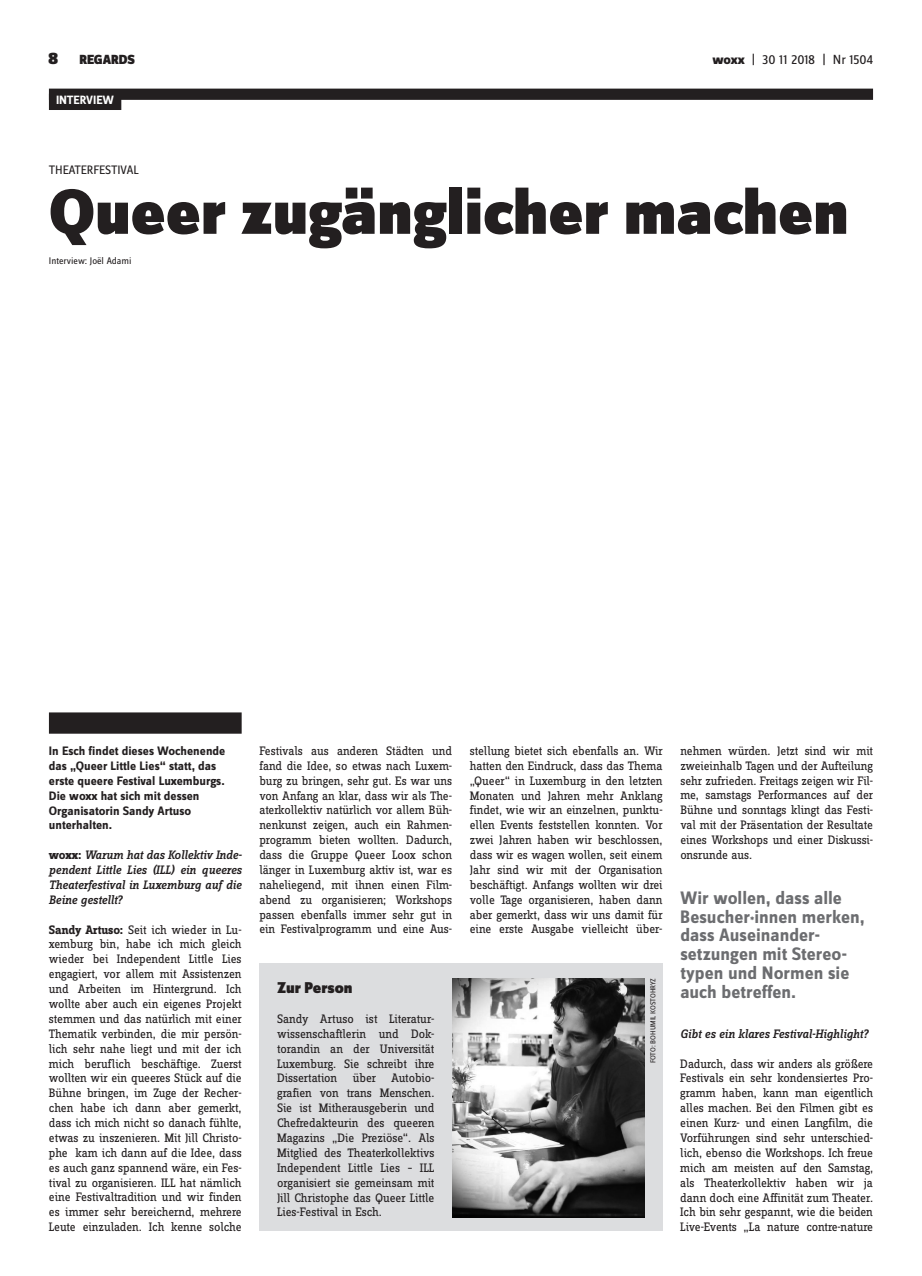
<style>
.page{position:relative;width:922px;height:1276px;background:#fff}
.page>*{position:absolute;margin:0;border:0;box-sizing:border-box;transform-origin:0 0}
.t1{font:900 66.25px "Zine Sans Dis";color:#231f20}
.t2{font:700 18.75px/18.8px "Zine Sans Dis";color:#6c6d70}
.t3{font:900 16.25px "Zine Sans Dis";color:#231f20}
.t4{font:13.75px "Zine Sans Dis";color:#231f20}
.t5{font:900 13.75px "Zine Sans Dis";letter-spacing:-.01em;color:#231f20}
.t6{font:12.75px/14.9px "Zine Slab Dis";letter-spacing:-.01em;color:#231f20;text-align:justify}
.t7{font:700 12.75px/14.9px "Zine Sans Dis";color:#231f20}
.t8{font:italic 500 12.75px/14.9px "Zine Slab Dis";letter-spacing:-.01em;color:#231f20;text-align:justify}
.t9{font:12.75px "Zine Sans Dis";letter-spacing:-.01em;color:#231f20}
.t10{font:700 12.5px "Zine Sans Dis";color:#fff}
.t11{font:10px "Zine Sans Dis";color:#231f20}
.t12{font:7.5px "Zine Sans Dis";color:#231f20}
.s1{font-size:17.5px}
.s2{font-weight:800}
.s3{font-weight:700;font-style:normal}
.s4{font-weight:700}
.s5{font-size:11.25px}
</style>
<div class="page">
<div style="left:49px;top:89px;width:823px;height:11px;background:#231f20"></div>
<div style="left:49px;top:94px;width:72px;height:16px;background:#231f20"></div>
<div style="left:49px;top:712px;width:192px;height:21px;background:#231f20"></div>
<div style="left:259px;top:963px;width:403px;height:268px;background:#dcdddf"></div>
<img style="left:452px;top:978px;width:192px;height:239px">
<p class="t5" style="left:48px;top:53px;width:88px"><span class="s1">8</span> REGARDS</p>
<p class="t4" style="left:712px;top:53px;width:162px"><span class="s2">woxx</span> | 30 11 2018 | Nr 1504</p>
<p class="t10" style="left:56px;top:93px;width:60px">INTERVIEW</p>
<p class="t9" style="left:49px;top:163px;width:91px">THEATERFESTIVAL</p>
<h1 class="t1" style="left:49px;top:177px;width:801px">Queer zugänglicher machen</h1>
<p class="t11" style="left:49px;top:255px;width:84px">Interview: Joël Adami</p>
<p class="t7" style="left:49px;top:744px;width:178px">In Esch findet dieses Wochenende das „Queer Little Lies“ statt, das erste queere Festival Luxemburgs.<br>Die woxx hat sich mit dessen<br>Organisatorin Sandy Artuso unterhalten.</p>
<p class="t8" style="left:49px;top:847px;width:194px"><span class="s3">woxx:</span> Warum hat das Kollektiv Inde&shy;pendent Little Lies (ILL) ein queeres Theaterfestival in Luxemburg auf die Beine gestellt?</p>
<p class="t6" style="left:49px;top:922px;width:194px"><span class="s4">Sandy Artuso:</span> Seit ich wieder in Lu&shy;xemburg bin, habe ich mich gleich wieder bei Independent Little Lies engagiert, vor allem mit Assistenzen und Arbeiten im Hintergrund. Ich wollte aber auch ein eigenes Projekt stemmen und das natürlich mit einer Thematik verbinden, die mir persön&shy;lich sehr nahe liegt und mit der ich mich beruflich beschäftige. Zuerst wollten wir ein queeres Stück auf die Bühne bringen, im Zuge der Recher&shy;chen habe ich dann aber gemerkt, dass ich mich nicht so danach fühlte, etwas zu inszenieren. Mit Jill Christo&shy;phe kam ich dann auf die Idee, dass es auch ganz spannend wäre, ein Fes&shy;tival zu organisieren. ILL hat nämlich eine Festivaltradition und wir finden es immer sehr bereichernd, mehrere Leute einzuladen. Ich kenne solche</p>
<p class="t6" style="left:259px;top:744px;width:194px">Festivals aus anderen Städten und fand die Idee, so etwas nach Luxem&shy;burg zu bringen, sehr gut. Es war uns von Anfang an klar, dass wir als The&shy;aterkollektiv natürlich vor allem Büh&shy;nenkunst zeigen, auch ein Rahmen&shy;programm bieten wollten. Dadurch, dass die Gruppe Queer Loox schon länger in Luxemburg aktiv ist, war es naheliegend, mit ihnen einen Film&shy;abend zu organisieren; Workshops passen ebenfalls immer sehr gut in ein Festivalprogramm und eine Aus-</p>
<p class="t6" style="left:469px;top:744px;width:194px">stellung bietet sich ebenfalls an. Wir hatten den Eindruck, dass das Thema „Queer“ in Luxemburg in den letzten Monaten und Jahren mehr Anklang findet, wie wir an einzelnen, punktu&shy;ellen Events feststellen konnten. Vor zwei Jahren haben wir beschlossen, dass wir es wagen wollen, seit einem Jahr sind wir mit der Organisation beschäftigt. Anfangs wollten wir drei volle Tage organisieren, haben dann aber gemerkt, dass wir uns damit für eine erste Ausgabe vielleicht über-</p>
<p class="t6" style="left:680px;top:744px;width:194px">nehmen würden. Jetzt sind wir mit zweieinhalb Tagen und der Aufteilung sehr zufrieden. Freitags zeigen wir Fil&shy;me, samstags Performances auf der Bühne und sonntags klingt das Festi&shy;val mit der Präsentation der Resultate eines Workshops und einer Diskussi&shy;onsrunde aus.</p>
<h2 class="t2" style="left:680px;top:889px;width:186px">Wir wollen, dass alle<br>Besucher<span class="s5">*</span>innen merken, dass Auseinander&shy;setzungen mit Stereo&shy;typen und Normen sie auch betreffen.</h2>
<p class="t8" style="left:680px;top:1026px;width:189px">Gibt es ein klares Festival-Highlight?</p>
<p class="t6" style="left:680px;top:1056px;width:194px">Dadurch, dass wir anders als größere Festivals ein sehr kondensiertes Pro&shy;gramm haben, kann man eigentlich alles machen. Bei den Filmen gibt es einen Kurz- und einen Langfilm, die Vorführungen sind sehr unterschied&shy;lich, ebenso die Workshops. Ich freue mich am meisten auf den Samstag, als Theaterkollektiv haben wir ja dann doch eine Affinität zum Theater.<br>Ich bin sehr gespannt, wie die beiden Live-Events „La nature contre-nature</p>
<p class="t12" style="left:649px;top:1063px;width:87px;rotate:-90deg">FOTO: BOHUMIL KOSTOHRYZ</p>
<p class="t3" style="left:277px;top:979px;width:77px">Zur Person</p>
<p class="t6" style="left:277px;top:1012px;width:159px">Sandy Artuso ist Literatur&shy;wissenschaftlerin und Dok&shy;torandin an der Universität Luxemburg. Sie schreibt ihre Dissertation über Autobio&shy;grafien von trans Menschen.<br>Sie ist Mitherausgeberin und Chefredakteurin des queeren Magazins „Die Preziöse“. Als Mitglied des Theaterkollektivs Independent Little Lies – ILL organisiert sie gemeinsam mit Jill Christophe das Queer Little Lies-Festival in Esch.</p>
</div>
